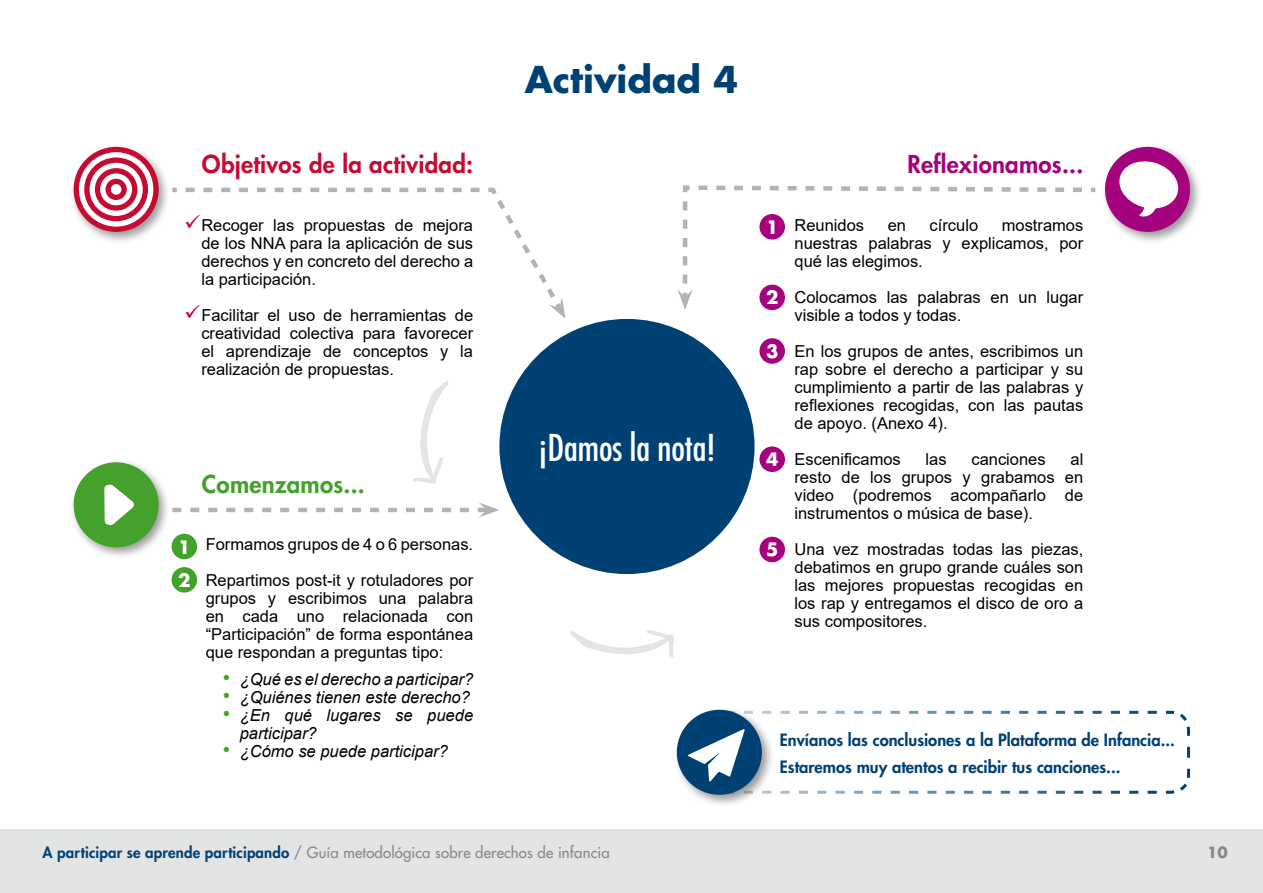
<style>
.page{position:relative;width:1263px;height:893px;background:#fff}
.page>*{position:absolute;margin:0;border:0;box-sizing:border-box;transform-origin:0 0}
.t1{font:condensed 36px "Futura Std";color:#fff}
.t2{font:700 36px "Futura Std";color:#004174}
.t3{font:800 24px "Futura Std";letter-spacing:.01em;color:#c50a33}
.t4{font:800 24px "Futura Std";letter-spacing:.01em;color:#a5027d}
.t5{font:800 24px "Futura Std";letter-spacing:.01em;color:#44a12b}
.t6{font:700 18px/33px "Futura Std";color:#fff}
.t7{font:16.5px/18px "Arial";color:#000;text-align:justify}
.t8{font:italic 16.5px/18px "Arial";color:#000}
.t9{font:800 16.5px/27px "Futura Std";color:#004174}
.t10{font:500 15px "Futura Std";letter-spacing:.01em;color:#87888a}
.t11{font:700 15px "Futura Std";color:#87888a}
.s1{font-size:21px;color:#44a12b}
.s2{font-weight:800;color:#004174}
</style>
<div class="page">
<div style="left:0;top:829px;width:1263px;height:64px;background:#e3e4e4"></div>
<div style="left:499px;top:319px;width:255px;height:255px;background:#004174;border-radius:50%"></div>
<div style="left:1100px;top:142px;width:102px;height:102px;background:#000;opacity:.4"></div>
<div style="left:1105px;top:147px;width:85px;height:85px;background:#a5027d;border-radius:50%"></div>
<svg style="left:1119px;top:160px;width:60px;height:57px"></svg>
<div style="left:69px;top:142px;width:102px;height:102px;background:#000;opacity:.4"></div>
<div style="left:74px;top:147px;width:85px;height:85px;background:#c50a33;border-radius:50%"></div>
<div style="left:79px;top:152px;width:74px;height:75px;background:#fff;border-radius:50%"></div>
<svg style="left:84px;top:157px;width:64px;height:64px"></svg>
<div style="left:90px;top:163px;width:53px;height:53px;background:#fff;border-radius:50%"></div>
<div style="left:95px;top:168px;width:42px;height:43px;background:#c50a33;border-radius:50%"></div>
<svg style="left:100px;top:173px;width:32px;height:32px"></svg>
<div style="left:106px;top:179px;width:21px;height:21px;background:#c50a33;border-radius:50%"></div>
<div style="left:111px;top:184px;width:10px;height:11px;background:#fff;border-radius:50%"></div>
<svg style="left:168px;top:185px;width:329px;height:59px"></svg>
<svg style="left:493px;top:195px;width:73px;height:124px"></svg>
<svg style="left:682px;top:185px;width:414px;height:117px"></svg>
<svg style="left:677px;top:201px;width:16px;height:109px"></svg>
<div style="left:69px;top:458px;width:102px;height:102px;background:#000;opacity:.4"></div>
<div style="left:74px;top:462px;width:85px;height:85px;background:#44a12b;border-radius:50%"></div>
<svg style="left:104px;top:484px;width:30px;height:41px"></svg>
<div style="left:172px;top:534px;width:25px;height:25px;background:#44a12b;border-radius:50%"></div>
<div style="left:172px;top:567px;width:25px;height:26px;background:#44a12b;border-radius:50%"></div>
<div style="left:759px;top:214px;width:26px;height:26px;background:#a5027d;border-radius:50%"></div>
<div style="left:759px;top:338px;width:26px;height:26px;background:#a5027d;border-radius:50%"></div>
<div style="left:759px;top:285px;width:26px;height:25px;background:#a5027d;border-radius:50%"></div>
<div style="left:759px;top:446px;width:26px;height:26px;background:#a5027d;border-radius:50%"></div>
<div style="left:759px;top:537px;width:26px;height:25px;background:#a5027d;border-radius:50%"></div>
<svg style="left:564px;top:554px;width:131px;height:104px"></svg>
<svg style="left:172px;top:381px;width:327px;height:137px"></svg>
<div style="left:672px;top:705px;width:102px;height:102px;background:#000;opacity:.4"></div>
<div style="left:677px;top:710px;width:85px;height:85px;background:#004174;border-radius:50%"></div>
<svg style="left:688px;top:709px;width:503px;height:86px"></svg>
<svg style="left:186px;top:215px;width:14px;height:14px"></svg>
<h1 class="t2" style="left:525px;top:56px;width:215px">Actividad 4</h1>
<h2 class="t3" style="left:202px;top:149px;width:273px">Objetivos de la actividad:</h2>
<h2 class="t4" style="left:907px;top:149px;width:177px">Reflexionamos...</h2>
<p class="t7" style="left:201px;top:216px;width:273px">Recoger las propuestas de mejora de los NNA para la aplicación de sus derechos y en concreto del derecho a la participación.</p>
<p class="t7" style="left:201px;top:306px;width:273px">Facilitar el uso de herramientas de creatividad colectiva para favorecer el aprendizaje de conceptos y la realización de propuestas.</p>
<h2 class="t5" style="left:202px;top:468px;width:164px">Comenzamos...</h2>
<p class="t6" style="left:178px;top:530px;width:14px">1<br>2</p>
<p class="t7" style="left:206px;top:526px;width:269px;line-height:36px">Formamos grupos de 4 o 6 personas.<br>Repartimos post-it y rotuladores por</p>
<p class="t7" style="left:206px;top:589px;width:269px">grupos y escribimos una palabra en cada uno relacionada con “Participación” de forma espontánea que respondan a preguntas tipo:</p>
<p class="t8" style="left:223px;top:670px;width:252px"><span class="s1">•</span> ¿Qué es el derecho a participar?</p>
<p class="t8" style="left:223px;top:688px;width:249px"><span class="s1">•</span> ¿Quiénes tienen este derecho?</p>
<p class="t8" style="left:240px;top:706px;width:235px;text-indent:-17px"><span class="s1">•</span> ¿En qué lugares se puede participar?</p>
<p class="t8" style="left:223px;top:742px;width:227px"><span class="s1">•</span> ¿Cómo se puede participar?</p>
<h1 class="t1" style="left:538px;top:426px;width:179px">¡Damos la nota!</h1>
<p class="t6" style="left:766px;top:210px;width:14px">1</p>
<p class="t6" style="left:766px;top:281px;width:14px">2</p>
<p class="t6" style="left:766px;top:335px;width:14px">3</p>
<p class="t6" style="left:766px;top:442px;width:14px">4</p>
<p class="t6" style="left:766px;top:533px;width:14px">5</p>
<p class="t7" style="left:794px;top:216px;width:71px">Reunidos</p>
<p class="t7" style="left:888px;top:216px;width:20px">en</p>
<p class="t7" style="left:929px;top:216px;width:50px">círculo</p>
<p class="t7" style="left:794px;top:216px;width:290px;text-indent:207px">mostramos nuestras palabras y explicamos, por qué las elegimos.</p>
<p class="t7" style="left:794px;top:288px;width:290px">Colocamos las palabras en un lugar visible a todos y todas.</p>
<p class="t7" style="left:794px;top:342px;width:290px">En los grupos de antes, escribimos un rap sobre el derecho a participar y su cumplimiento a partir de las palabras y reflexiones recogidas, con las pautas de apoyo. (Anexo 4).</p>
<p class="t7" style="left:794px;top:451px;width:108px">Escenificamos</p>
<p class="t7" style="left:925px;top:451px;width:23px">las</p>
<p class="t7" style="left:971px;top:451px;width:76px">canciones</p>
<p class="t7" style="left:794px;top:451px;width:290px;text-indent:276px">al resto de los grupos y grabamos en video (podremos acompañarlo de instrumentos o música de base).</p>
<p class="t7" style="left:794px;top:541px;width:290px">Una vez mostradas todas las piezas, debatimos en grupo grande cuáles son las mejores propuestas recogidas en los rap y entregamos el disco de oro a sus compositores.</p>
<p class="t9" style="left:780px;top:726px;width:397px">Envíanos las conclusiones a la Plataforma de Infancia...<br>Estaremos muy atentos a recibir tus canciones...</p>
<p class="t10" style="left:43px;top:843px;width:569px"><span class="s2">A participar se aprende participando</span> / Guía metodológica sobre derechos de infancia</p>
<p class="t11" style="left:1207px;top:842px;width:22px">10</p>
</div>
